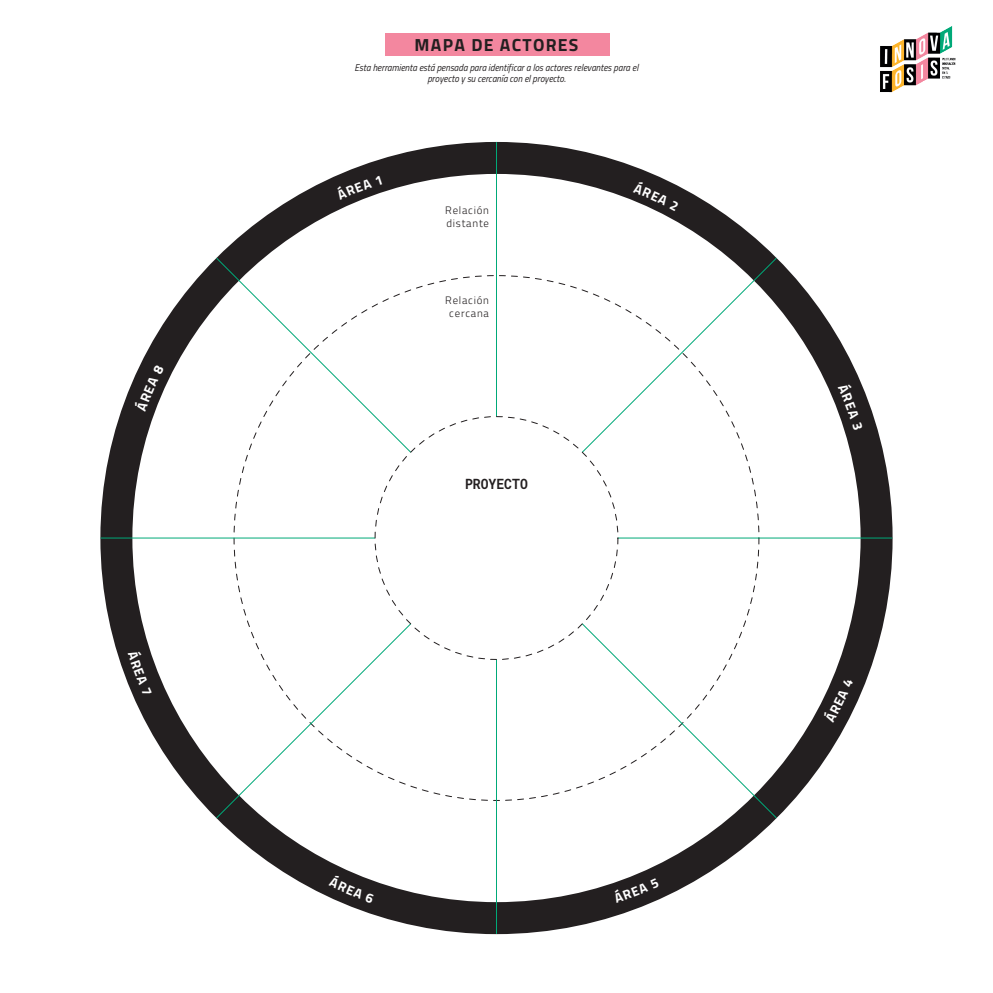
<style>
.page{position:relative;width:993px;height:993px;background:#fff}
.page>*{position:absolute;margin:0;border:0;box-sizing:border-box;transform-origin:0 0}
.t1{font:700 17.55px "Titillium Web";letter-spacing:.07em;color:#231f20}
.t2{font:700 14.15px "Roboto Mono";color:#231f20;scale:.92 1}
.t3{font:300 10.8px/12.9px "Titillium Web";letter-spacing:.07em;color:#231f20;text-align:center}
.t4{font:italic 9.9px/10.9px "Titillium Web";color:#231f20;text-align:center;scale:.92 1}
</style>
<div class="page">
<div style="left:384px;top:33px;width:225px;height:22px;background:#f3879f"></div>
<div style="left:100px;top:142px;width:792px;height:791px;background:#231f20;border-radius:50%"></div>
<div style="left:131px;top:173px;width:730px;height:730px;background:#fff;border-radius:50%"></div>
<hr style="left:496px;top:142px;width:1px;height:791px;background:#00a978">
<hr style="left:101px;top:537px;width:791px;height:1px;background:#00a978">
<svg style="left:215px;top:256px;width:562px;height:563px"></svg>
<div style="left:375px;top:416px;width:242px;height:243px;background:#fff;border-radius:50%"></div>
<img style="left:880px;top:26px;width:76px;height:66px">
<div style="left:923px;top:81px;width:40px;height:17px;background:#fff"></div>
<svg style="left:133px;top:364px;width:31px;height:47px"></svg>
<svg style="left:128px;top:649px;width:24px;height:46px"></svg>
<svg style="left:329px;top:873px;width:45px;height:29px"></svg>
<svg style="left:612px;top:877px;width:47px;height:25px"></svg>
<svg style="left:822px;top:677px;width:30px;height:45px"></svg>
<svg style="left:837px;top:382px;width:25px;height:48px"></svg>
<svg style="left:633px;top:180px;width:45px;height:31px"></svg>
<svg style="left:335px;top:175px;width:47px;height:25px"></svg>
<h1 class="t1" style="left:414px;top:32px;width:165px">MAPA DE ACTORES</h1>
<p class="t4" style="left:354px;top:62px;width:310px">Esta herramienta está pensada para identificar a los actores relevantes para el proyecto y su cercanía con el proyecto.</p>
<p class="t3" style="left:445px;top:203px;width:45px;text-align:left">Relación distante</p>
<p class="t3" style="left:445px;top:293px;width:45px">Relación cercana</p>
<h2 class="t2" style="left:465px;top:473px;width:70px">PROYECTO</h2>
</div>
